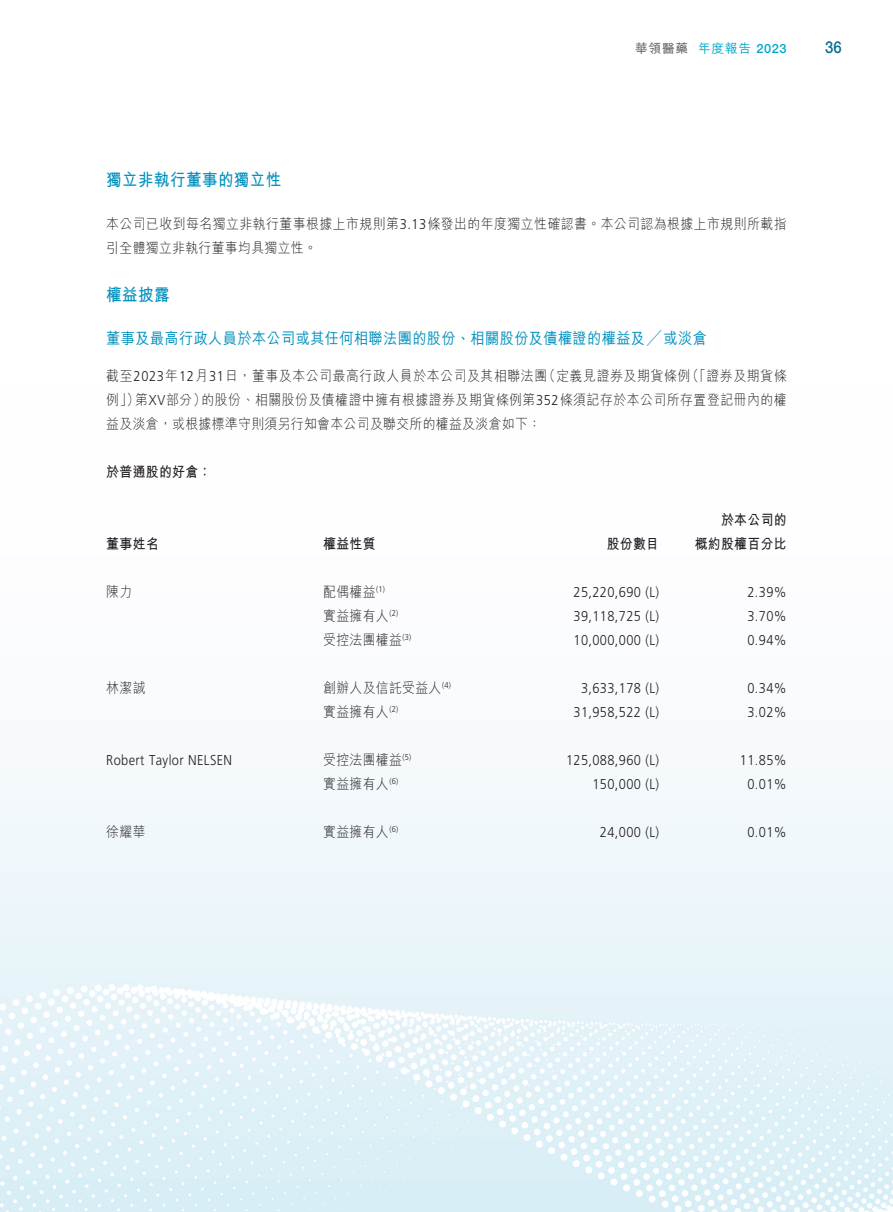
<style>
.page{position:relative;width:893px;height:1212px;background:#fff}
.page>*{position:absolute;margin:0;border:0;box-sizing:border-box;transform-origin:0 0}
.t1{font:700 17.25px "M Hei HK";letter-spacing:.03em;color:#0090be;scale:.9 1}
.t2{font:500 16.5px "Helvetica Neue LT Std";color:#0d6d95;scale:.9 1}
.t3{font:500 15.75px "M Hei HK";letter-spacing:.03em;color:#0090be;scale:.9 1}
.t4{font:300 14.25px/24px "M Hei HK";letter-spacing:.04em;color:#231f20;scale:.9 1}
.t5{font:300 14.25px "Frutiger LT Std";letter-spacing:.03em;color:#231f20;scale:.9 1}
.t6{font:700 14.25px/24px "M Hei HK";letter-spacing:.03em;color:#231f20;text-align:right;scale:.9 1}
.t7{font:500 12.75px "M Hei HK";color:#00a6cb}
.t8{font:500 12.75px "M Hei HK";color:#57585a}
.t9{font:300 8.25px "Frutiger LT Std";color:#231f20;scale:.9 1}
.s1{font-family:"Helvetica Neue LT Std"}
.s2{font-family:"Frutiger LT Std"}
</style>
<div class="page">
<img style="left:0;top:768px;width:893px;height:444px">
<p class="t8" style="left:635px;top:39px;width:55px">華領醫藥</p>
<p class="t7" style="left:698px;top:39px;width:90px">年度報告 <span class="s1">2023</span></p>
<p class="t2" style="left:825px;top:37px;width:20px">36</p>
<p class="t1" style="left:106px;top:167px;width:196px">獨立非執行董事的獨立性</p>
<p class="t4" style="left:106px;top:211px;width:757px">本公司已收到每名獨立非執行董事根據上市規則第<span class="s2">3.13</span>條發出的年度獨立性確認書。本公司認為根據上市規則所載指引全體獨立非執行董事均具獨立性。</p>
<p class="t1" style="left:106px;top:282px;width:72px">權益披露</p>
<p class="t3" style="left:106px;top:327px;width:669px">董事及最高行政人員於本公司或其任何相聯法團的股份、相關股份及債權證的權益及╱或淡倉</p>
<p class="t4" style="left:686px;top:363px;width:113px">（「證券及期貨條</p>
<p class="t4" style="left:202px;top:363px;width:652px;text-indent:-95px">截至<span class="s2">2023</span>年<span class="s2">12</span>月<span class="s2">31</span>日，董事及本公司最高行政人員於本公司及其相聯法團<br>的股份、相關股份及債權證中擁有根據證券及期貨條例第<span class="s2">352</span>條須記存於本公司所存置登記冊內的權</p>
<p class="t4" style="left:543px;top:363px;width:165px">（定義見證券及期貨條例</p>
<p class="t4" style="left:106px;top:387px;width:485px">例」）<br>益及淡倉，或根據標準守則須另行知會本公司及聯交所的權益及淡倉如下：</p>
<p class="t6" style="left:106px;top:458px;width:118px">於普通股的好倉：</p>
<p class="t4" style="left:135px;top:387px;width:80px">第<span class="s2">XV</span>部分）</p>
<p class="t6" style="left:106px;top:530px;width:60px">董事姓名</p>
<p class="t4" style="left:106px;top:579px;width:30px">陳力</p>
<p class="t6" style="left:323px;top:530px;width:60px">權益性質</p>
<p class="t4" style="left:323px;top:579px;width:60px">配偶權益</p>
<p class="t9" style="left:376px;top:584px;width:11px">)1(</p>
<p class="t6" style="left:607px;top:530px;width:60px">股份數目</p>
<p class="t5" style="left:573px;top:584px;width:97px">25,220,690 (L(</p>
<p class="t6" style="left:695px;top:506px;width:104px">於本公司的<br>概約股權百分比</p>
<p class="t5" style="left:747px;top:584px;width:45px">2.39%</p>
<p class="t4" style="left:323px;top:603px;width:74px">實益擁有人</p>
<p class="t9" style="left:389px;top:608px;width:11px">)2(</p>
<p class="t5" style="left:573px;top:608px;width:97px">39,118,725 (L(</p>
<p class="t5" style="left:747px;top:608px;width:45px">3.70%</p>
<p class="t4" style="left:323px;top:627px;width:89px">受控法團權益</p>
<p class="t9" style="left:403px;top:632px;width:11px">)3(</p>
<p class="t5" style="left:573px;top:632px;width:97px">10,000,000 (L(</p>
<p class="t5" style="left:747px;top:632px;width:45px">0.94%</p>
<p class="t4" style="left:106px;top:675px;width:45px">林潔誠</p>
<p class="t4" style="left:323px;top:675px;width:133px">創辦人及信託受益人</p>
<p class="t9" style="left:442px;top:680px;width:11px">)4(</p>
<p class="t5" style="left:581px;top:680px;width:88px">3,633,178 (L(</p>
<p class="t5" style="left:747px;top:680px;width:45px">0.34%</p>
<p class="t4" style="left:323px;top:699px;width:74px">實益擁有人</p>
<p class="t9" style="left:389px;top:704px;width:11px">)2(</p>
<p class="t5" style="left:573px;top:704px;width:97px">31,958,522 (L(</p>
<p class="t5" style="left:747px;top:704px;width:45px">3.02%</p>
<p class="t5" style="left:106px;top:752px;width:141px">Robert Taylor NELSEN</p>
<p class="t4" style="left:323px;top:747px;width:89px">受控法團權益</p>
<p class="t9" style="left:403px;top:752px;width:11px">)5(</p>
<p class="t5" style="left:566px;top:752px;width:105px">125,088,960 (L(</p>
<p class="t5" style="left:740px;top:752px;width:53px">11.85%</p>
<p class="t4" style="left:323px;top:771px;width:74px">實益擁有人</p>
<p class="t9" style="left:389px;top:776px;width:11px">)6(</p>
<p class="t5" style="left:592px;top:776px;width:76px">150,000 (L(</p>
<p class="t5" style="left:747px;top:776px;width:45px">0.01%</p>
<p class="t4" style="left:106px;top:819px;width:45px">徐耀華</p>
<p class="t4" style="left:323px;top:819px;width:74px">實益擁有人</p>
<p class="t9" style="left:389px;top:824px;width:11px">)6(</p>
<p class="t5" style="left:600px;top:824px;width:67px">24,000 (L(</p>
<p class="t5" style="left:747px;top:824px;width:45px">0.01%</p>
</div>
